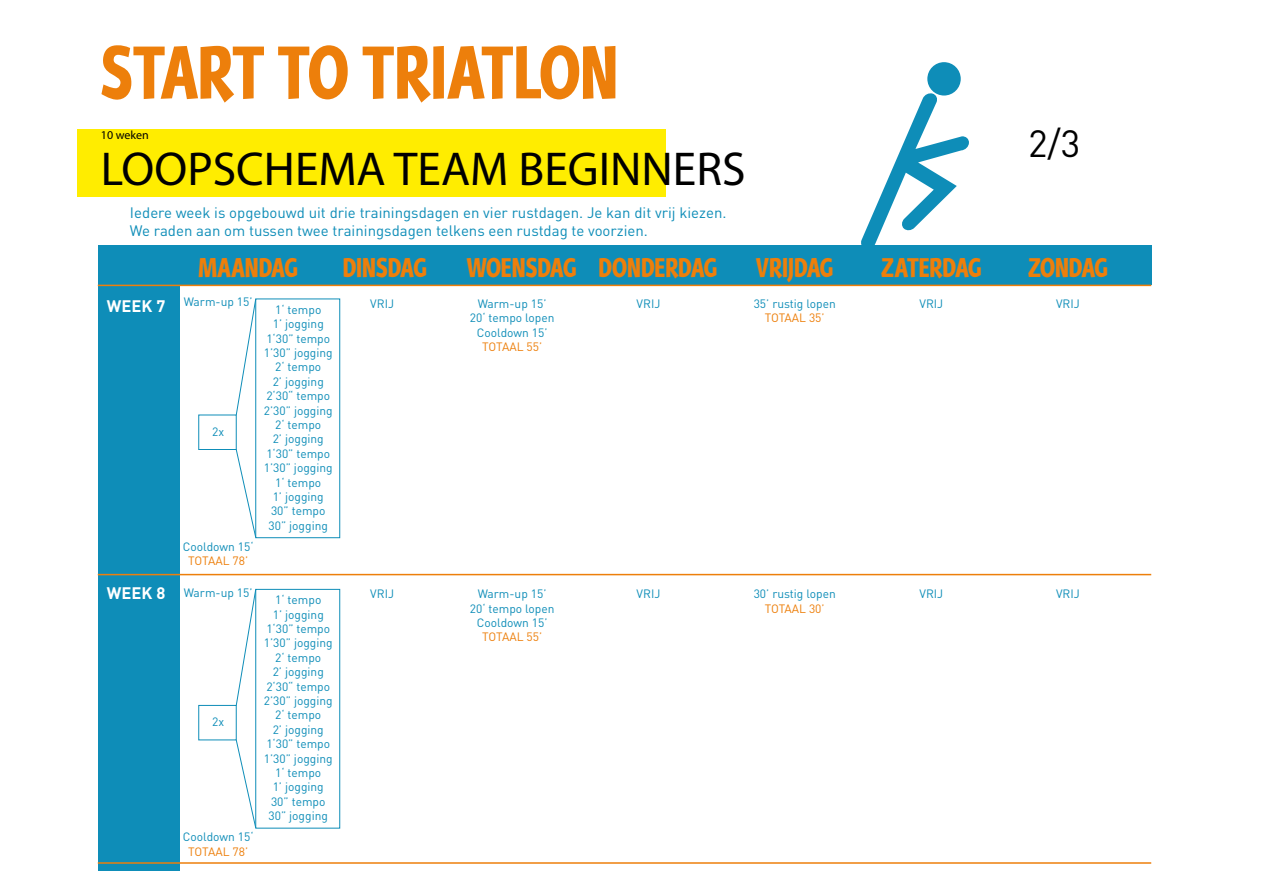
<style>
.page{position:relative;width:1263px;height:893px;background:#fff}
.page>*{position:absolute;margin:0;border:0;box-sizing:border-box;transform-origin:0 0}
.t1{font:900 79.5px "Arum Sans";letter-spacing:-.01em;color:#ed7f0b;scale:.71 1}
.t2{font:47.7px "Myriad Pro";color:#000}
.t3{font:37.5px "DIN";color:#000}
.t4{font:900 28.95px "Arum Sans";letter-spacing:-.01em;color:#ed7f0b;scale:.71 1}
.t5{font:700 16.5px "DIN";color:#fff}
.t6{font:15px/18px "DIN";color:#0e8db8}
.t7{font:12px/14.4px "DIN";color:#0e8db8;text-align:center}
.t8{font:12px "DIN";letter-spacing:-.02em;color:#ed7f0b}
.t9{font:12px "Myriad Pro";color:#000}
</style>
<div class="page">
<div style="left:98px;top:285px;width:82px;height:585px;background:#0e8db8"></div>
<div style="left:98px;top:245px;width:1053px;height:40px;background:#0e8db8"></div>
<div style="left:77px;top:130px;width:589px;height:67px;background:#ffed00"></div>
<hr style="left:98px;top:285px;width:1053px;height:1px;background:#ed7f0b">
<hr style="left:98px;top:574px;width:1053px;height:1px;background:#ed7f0b">
<hr style="left:98px;top:862px;width:1053px;height:2px;background:#ed7f0b">
<svg style="left:861px;top:93px;width:108px;height:152px"></svg>
<div style="left:927px;top:62px;width:34px;height:34px;background:#0e8db8;border-radius:50%"></div>
<div style="left:256px;top:299px;width:84px;height:239px;border:1px solid #0e8db8"></div>
<svg style="left:236px;top:298px;width:20px;height:117px"></svg>
<svg style="left:236px;top:449px;width:20px;height:89px"></svg>
<div style="left:256px;top:589px;width:84px;height:239px;border:1px solid #0e8db8"></div>
<svg style="left:236px;top:589px;width:20px;height:117px"></svg>
<svg style="left:236px;top:739px;width:20px;height:89px"></svg>
<h1 class="t1" style="left:101px;top:23px;width:730px">START TO TRIATLON</h1>
<p class="t9" style="left:101px;top:127px;width:49px">10 weken</p>
<h2 class="t2" style="left:101px;top:139px;width:646px">LOOPSCHEMA TEAM BEGINNERS</h2>
<p class="t6" style="left:130px;top:203px;width:598px">Iedere week is opgebouwd uit drie trainingsdagen en vier rustdagen. Je kan dit vrij kiezen.<br>We raden aan om tussen twee trainingsdagen telkens een rustdag te voorzien.</p>
<h3 class="t3" style="left:1028px;top:120px;width:54px">2/3</h3>
<h3 class="t5" style="left:107px;top:295px;width:60px">WEEK 7</h3>
<h3 class="t5" style="left:107px;top:582px;width:60px">WEEK 8</h3>
<h3 class="t4" style="left:199px;top:249px;width:142px">MAANDAG</h3>
<h3 class="t4" style="left:343px;top:249px;width:120px">DINSDAG</h3>
<h3 class="t4" style="left:466px;top:249px;width:355px">WOENSDAG DONDERDAG</h3>
<h3 class="t4" style="left:756px;top:249px;width:111px">VRIJDAG</h3>
<h3 class="t4" style="left:881px;top:249px;width:144px">ZATERDAG</h3>
<h3 class="t4" style="left:1028px;top:249px;width:115px">ZONDAG</h3>
<p class="t7" style="left:184px;top:294px;width:70px">Warm-up 15’</p>
<p class="t7" style="left:212px;top:424px;width:13px">2x</p>
<p class="t7" style="left:183px;top:539px;width:72px">Cooldown 15‘</p>
<p class="t8" style="left:188px;top:554px;width:61px">TOTAAL 78’</p>
<p class="t7" style="left:184px;top:585px;width:70px">Warm-up 15’</p>
<p class="t7" style="left:212px;top:714px;width:13px">2x</p>
<p class="t7" style="left:183px;top:830px;width:72px">Cooldown 15‘</p>
<p class="t8" style="left:188px;top:844px;width:61px">TOTAAL 78’</p>
<p class="t7" style="left:264px;top:302px;width:70px">1‘ tempo<br>1’ jogging<br>1‘30” tempo<br>1’30” jogging<br>2‘ tempo<br>2’ jogging<br>2‘30“ tempo<br>2’30” jogging<br>2‘ tempo<br>2’ jogging<br>1‘30” tempo<br>1’30” jogging<br>1‘ tempo<br>1’ jogging<br>30” tempo<br>30” jogging</p>
<p class="t7" style="left:264px;top:592px;width:70px">1‘ tempo<br>1’ jogging<br>1‘30” tempo<br>1’30” jogging<br>2‘ tempo<br>2’ jogging<br>2‘30“ tempo<br>2’30” jogging<br>2‘ tempo<br>2’ jogging<br>1‘30” tempo<br>1’30” jogging<br>1‘ tempo<br>1’ jogging<br>30” tempo<br>30” jogging</p>
<p class="t7" style="left:754px;top:296px;width:84px">35’ rustig lopen</p>
<p class="t8" style="left:765px;top:310px;width:61px">TOTAAL 35’</p>
<p class="t7" style="left:370px;top:296px;width:25px">VRIJ</p>
<p class="t7" style="left:637px;top:296px;width:25px">VRIJ</p>
<p class="t7" style="left:919px;top:296px;width:25px">VRIJ</p>
<p class="t7" style="left:1056px;top:296px;width:25px">VRIJ</p>
<p class="t7" style="left:470px;top:296px;width:86px">Warm-up 15’<br>20‘ tempo lopen<br>Cooldown 15’</p>
<p class="t8" style="left:482px;top:339px;width:61px">TOTAAL 55’</p>
<p class="t7" style="left:754px;top:586px;width:84px">30’ rustig lopen</p>
<p class="t8" style="left:765px;top:601px;width:61px">TOTAAL 30’</p>
<p class="t7" style="left:370px;top:586px;width:25px">VRIJ</p>
<p class="t7" style="left:637px;top:586px;width:25px">VRIJ</p>
<p class="t7" style="left:919px;top:586px;width:25px">VRIJ</p>
<p class="t7" style="left:1056px;top:586px;width:25px">VRIJ</p>
<p class="t7" style="left:470px;top:586px;width:86px">Warm-up 15’<br>20‘ tempo lopen<br>Cooldown 15’</p>
<p class="t8" style="left:482px;top:629px;width:61px">TOTAAL 55’</p>
</div>
